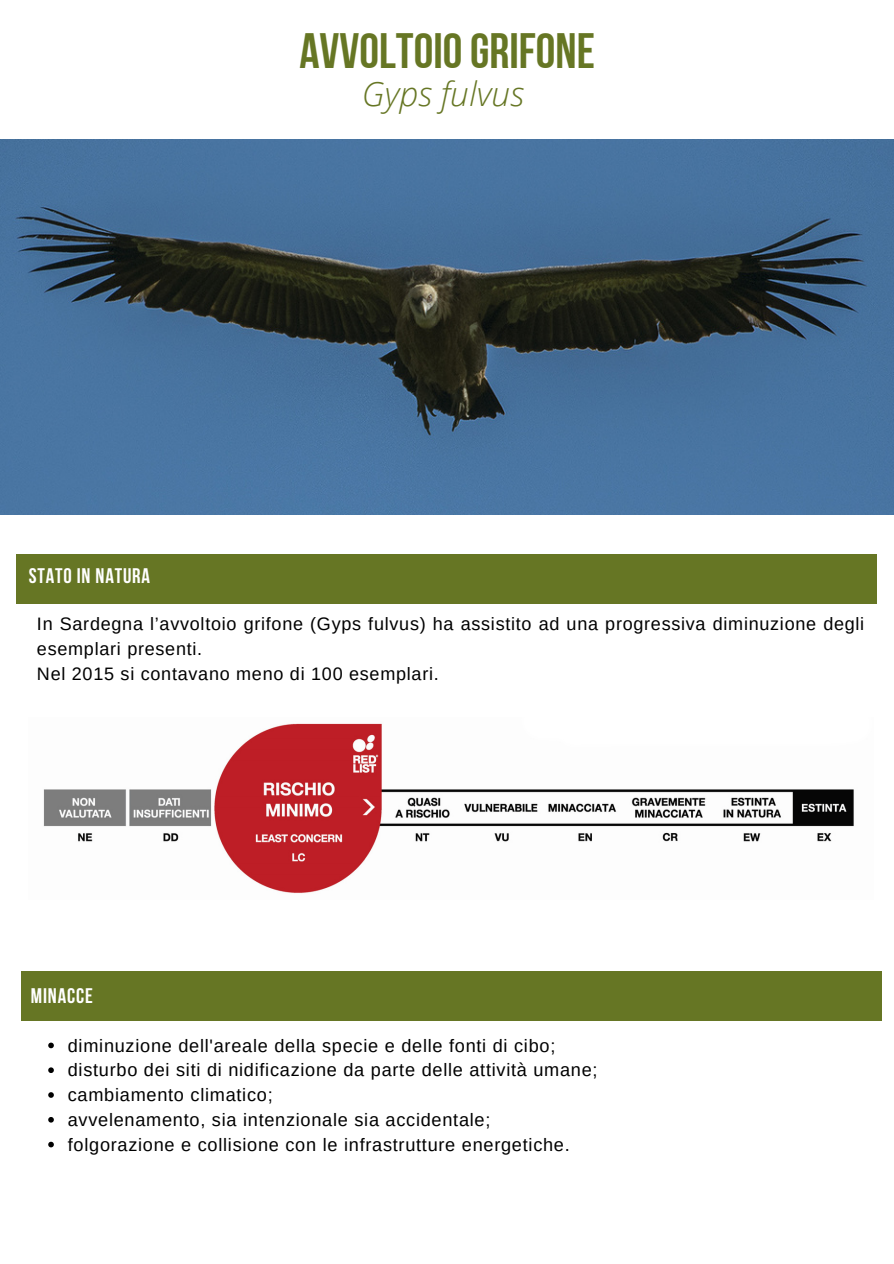
<style>
.page{position:relative;width:894px;height:1264px;background:#fff}
.page>*{position:absolute;margin:0;border:0;box-sizing:border-box;transform-origin:0 0}
.t1{font:49.5px "Bebas Neue Cyrillic";color:#667624}
.t2{font:italic 300 33.6px "Open Sans";color:#667624}
.t3{font:700 21px "Bebas Neue";letter-spacing:.04em;color:#fff}
.t4{font:18.15px "Arimo";letter-spacing:.04em;color:#000}
.t5{font:18px/24.8px "Arimo";letter-spacing:.04em;color:#000}
</style>
<div class="page">
<div style="left:17px;top:554px;width:860px;height:49px;background:#667624"></div>
<div style="left:21px;top:970px;width:860px;height:50px;background:#667624"></div>
<img style="left:0;top:139px;width:893px;height:375px">
<img style="left:43px;top:723px;width:811px;height:171px">
<svg style="left:48px;top:1042px;width:6px;height:6px"></svg>
<svg style="left:48px;top:1067px;width:6px;height:6px"></svg>
<svg style="left:48px;top:1092px;width:6px;height:5px"></svg>
<svg style="left:48px;top:1117px;width:6px;height:5px"></svg>
<svg style="left:48px;top:1141px;width:6px;height:6px"></svg>
<p class="t1" style="left:299px;top:31px;width:297px">AVVOLTOIOGRIFONE</p>
<p class="t3" style="left:29px;top:566px;width:123px">STATO IN NATURA</p>
<p class="t2" style="left:362px;top:70px;width:163px">Gyps fulvus</p>
<p class="t5" style="left:37px;top:611px;width:828px">In Sardegna l’avvoltoio grifone (Gyps fulvus) ha assistito ad una progressiva diminuzione degli esemplari presenti.</p>
<p class="t5" style="left:37px;top:661px;width:403px">Nel 2015 si contavano meno di 100 esemplari.</p>
<p class="t3" style="left:31px;top:986px;width:63px">MINACCE</p>
<p class="t4" style="left:68px;top:1035px;width:489px">diminuzione dell'areale della specie e delle fonti di cibo;</p>
<p class="t4" style="left:68px;top:1059px;width:531px">disturbo dei siti di nidificazione da parte delle attività umane;</p>
<p class="t4" style="left:68px;top:1084px;width:206px">cambiamento climatico;</p>
<p class="t4" style="left:68px;top:1109px;width:424px">avvelenamento, sia intenzionale sia accidentale;</p>
<p class="t4" style="left:68px;top:1134px;width:503px">folgorazione e collisione con le infrastrutture energetiche.</p>
</div>
